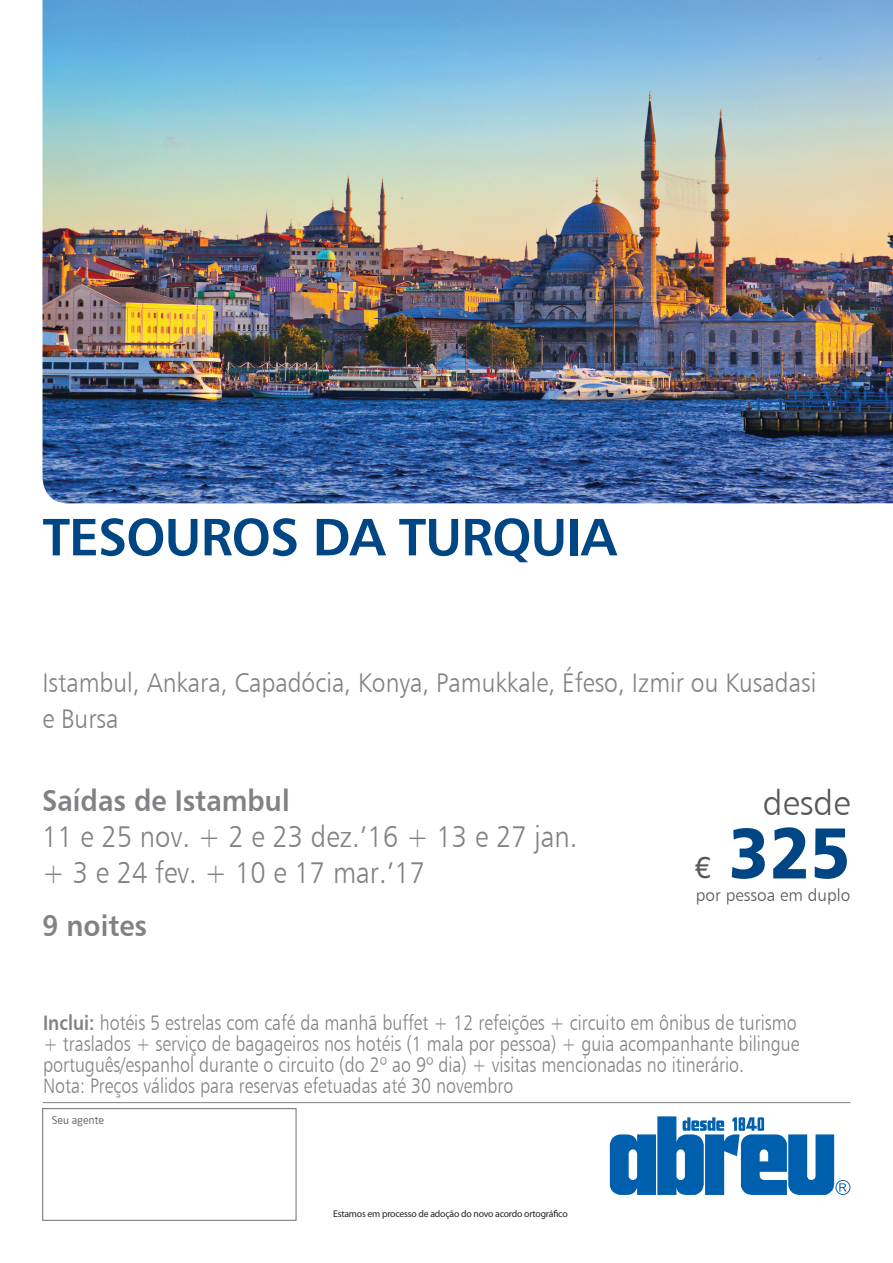
<style>
.page{position:relative;width:893px;height:1263px;background:#fff}
.page>*{position:absolute;margin:0;border:0;box-sizing:border-box;transform-origin:0 0}
.t1{font:72px "Humanist 777 BT Black B";color:#004684;scale:.91 1}
.t2{font:52.5px "Humanist 777 BT Bold B";letter-spacing:-.02em;color:#004684}
.t3{font:34.95px "Humanist 777 BT Light B";color:#57585a}
.t4{font:30px/36px "Humanist 777 BT Light B";color:#808285;scale:.91 1}
.t5{font:30px "Humanist 777 BT Bold B";color:#808285;scale:.91 1}
.t6{font:30px "Helvetica Neue";color:#57585a}
.t7{font:27px/36px "Humanist 777 BT Light B";color:#808285;scale:.91 1}
.t8{font:21px/21px "Humanist 777 BT Light B";color:#808285;scale:.85 1}
.t9{font:17.1px "Humanist 777 BT Light B";color:#57585a}
.t10{font:10.5px "Neo Sans";color:#6c6d70}
.t11{font:9.75px "Myriad Pro";letter-spacing:-.02em;color:#231f20}
.s1{font-family:"Humanist 777 BT Bold B"}
</style>
<div class="page">
<hr style="left:43px;top:1102px;width:807px;height:1px;background:#808285">
<div style="left:43px;top:1108px;width:253px;height:112px;border:1px solid #6c6d70"></div>
<img style="left:43px;top:0;width:850px;height:503px">
<svg style="left:610px;top:1116px;width:240px;height:79px"></svg>
<h2 class="t2" style="left:43px;top:504px;width:575px">TESOUROS DA TURQUIA</h2>
<p class="t7" style="left:42px;top:664px;width:852px">Istambul, Ankara, Capadócia, Konya, Pamukkale, Éfeso, Izmir ou Kusadasi e Bursa</p>
<h3 class="t5" style="left:42px;top:782px;width:273px">Saídas de Istambul</h3>
<h3 class="t4" style="left:42px;top:818px;width:590px">11 e 25 nov. + 2 e 23 dez.’16 + 13 e 27 jan. + 3 e 24 fev. + 10 e 17 mar.’17</h3>
<h3 class="t5" style="left:42px;top:907px;width:117px">9 noites</h3>
<h3 class="t3" style="left:763px;top:782px;width:89px">desde</h3>
<h1 class="t1" style="left:729px;top:807px;width:135px">325</h1>
<p class="t9" style="left:696px;top:884px;width:156px">por pessoa em duplo</p>
<h3 class="t6" style="left:694px;top:850px;width:18px">€</h3>
<p class="t8" style="left:43px;top:1012px;width:891px"><span class="s1">Inclui:</span> hotéis 5 estrelas com café da manhã buffet + 12 refeições + circuito em ônibus de turismo + traslados + serviço de bagageiros nos hotéis (1 mala por pessoa) + guia acompanhante bilingue português/espanhol durante o circuito (do 2º ao 9º dia) + visitas mencionadas no itinerário.<br>Nota: Preços válidos para reservas efetuadas até 30 novembro</p>
<p class="t10" style="left:52px;top:1114px;width:54px">Seu agente</p>
<p class="t11" style="left:333px;top:1208px;width:236px">Estamos em processo de adoção do novo acordo ortográfico</p>
</div>
